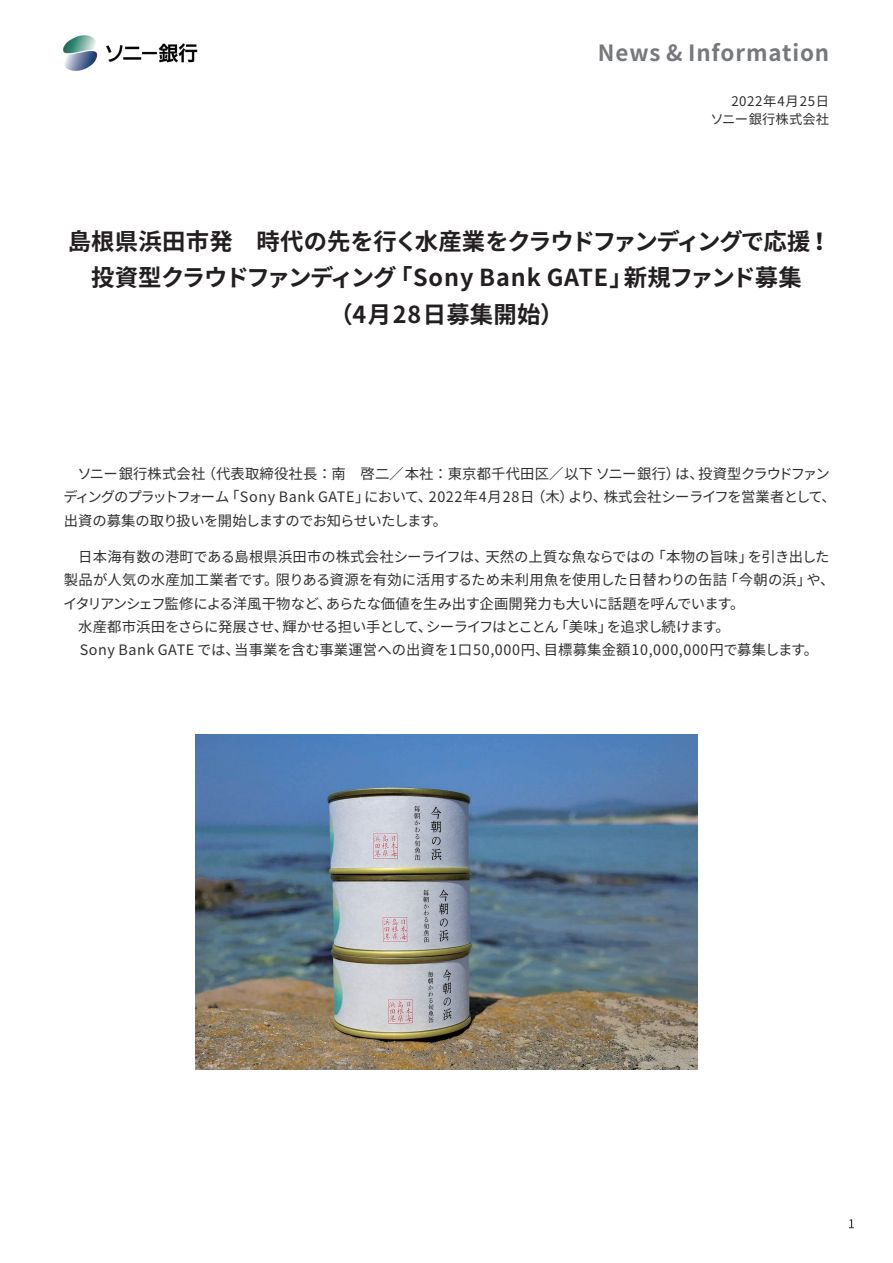
<style>
.page{position:relative;width:893px;height:1263px;background:#fff}
.page>*{position:absolute;margin:0;border:0;box-sizing:border-box;transform-origin:0 0}
.t1{font:700 23.4px/36.2px "Noto Sans CJ Kjp";letter-spacing:-.035em;color:#231f20}
.t2{font:700 23.4px/36.2px "Noto Sans CJ Kjp";letter-spacing:-.005em;color:#231f20}
.t3{font:700 23.4px "Noto Sans CJ Kjp";letter-spacing:.04em;color:#231f20}
.t4{font:700 22.35px "Noto Sans CJ Kjp";letter-spacing:.04em;color:#76787b}
.t5{font:14.4px "Noto Sans CJ Kjp";letter-spacing:-.005em;color:#312f30}
.t6{font:14.4px/23.4px "Noto Sans CJ Kjp";letter-spacing:-.065em;color:#312f30}
.t7{font:14.4px "Noto Sans CJ Kjp";letter-spacing:.04em;color:#312f30}
.t8{font:14.4px "Noto Sans CJ Kjp";letter-spacing:.02em;color:#312f30}
.t9{font:14.4px "Noto Sans CJ Kjp";letter-spacing:-.03em;color:#312f30}
.t10{font:14.4px "Noto Sans CJ Kjp";letter-spacing:-.095em;color:#312f30}
.t11{font:14.4px "Noto Sans CJ Kjp";letter-spacing:.06em;color:#312f30}
.t12{font:14.4px "Noto Sans CJ Kjp";letter-spacing:-.085em;color:#312f30}
.t13{font:14.4px "Noto Sans CJ Kjp";letter-spacing:-.055em;color:#312f30}
.t14{font:13.35px/18px "Noto Sans CJ Kjp";letter-spacing:.04em;color:#312f30;text-align:right}
</style>
<div class="page">
<img style="left:62px;top:35px;width:136px;height:36px">
<img style="left:195px;top:734px;width:503px;height:335px">
<svg style="left:849px;top:1219px;width:5px;height:9px"></svg>
<h2 class="t4" style="left:598px;top:40px;width:233px">News &amp; Information</h2>
<p class="t14" style="left:710px;top:93px;width:120px">2022年4月25日<br>ソニー銀行株式会社</p>
<h1 class="t1" style="left:624px;top:224px;width:209px;text-indent:-556px">島根県浜田市発　時代の先を行く水産業をクラウドファンディングで応援!新規ファンド募集</h1>
<h1 class="t2" style="left:329px;top:260px;width:236px;text-indent:-238px">投資型クラウドファンディング<br>（4月28日募集開始(</h1>
<h1 class="t3" style="left:389px;top:265px;width:245px">「Sony Bank GATE」</h1>
<p class="t5" style="left:202px;top:465px;width:480px">（代表取締役社長：南　啓二／本社：東京都千代田区／以下ソニー銀行）</p>
<p class="t5" style="left:64px;top:465px;width:143px">　ソニー銀行株式会社</p>
<p class="t10" style="left:698px;top:465px;width:133px">投資型クラウドファン</p>
<p class="t5" style="left:675px;top:465px;width:30px">は、</p>
<p class="t6" style="left:63px;top:485px;width:385px">ディングのプラットフォーム<br>出資の募集の取り扱いを開始しますのでお知らせいたします。</p>
<p class="t7" style="left:225px;top:489px;width:146px">「Sony Bank GATE」</p>
<p class="t11" style="left:429px;top:489px;width:107px">2022年4月28日</p>
<p class="t5" style="left:364px;top:489px;width:70px">において、</p>
<p class="t5" style="left:531px;top:489px;width:44px">（木）</p>
<p class="t5" style="left:604px;top:489px;width:234px">株式会社シーライフを営業者として、</p>
<p class="t5" style="left:568px;top:489px;width:40px">より、</p>
<p class="t5" style="left:651px;top:548px;width:103px">「本物の旨味」</p>
<p class="t5" style="left:485px;top:548px;width:171px">天然の上質な魚ならではの</p>
<p class="t5" style="left:64px;top:548px;width:426px">　日本海有数の港町である島根県浜田市の株式会社シーライフは、</p>
<p class="t5" style="left:748px;top:548px;width:83px">を引き出した</p>
<p class="t8" style="left:64px;top:572px;width:216px">製品が人気の水産加工業者です。</p>
<p class="t5" style="left:724px;top:572px;width:89px">「今朝の浜」</p>
<p class="t5" style="left:276px;top:572px;width:453px">限りある資源を有効に活用するため未利用魚を使用した日替わりの缶詰</p>
<p class="t5" style="left:807px;top:572px;width:29px">や、</p>
<p class="t5" style="left:326px;top:595px;width:420px">あらたな価値を生み出す企画開発力も大いに話題を呼んでいます。</p>
<p class="t6" style="left:63px;top:592px;width:270px">イタリアンシェフ監修による洋風干物など、</p>
<p class="t5" style="left:554px;top:618px;width:59px">「美味」</p>
<p class="t5" style="left:64px;top:618px;width:226px">　水産都市浜田をさらに発展させ、</p>
<p class="t13" style="left:607px;top:618px;width:125px">を追求し続けます。</p>
<p class="t9" style="left:282px;top:618px;width:151px">輝かせる担い手として、</p>
<p class="t12" style="left:426px;top:618px;width:134px">シーライフはとことん</p>
<p class="t5" style="left:234px;top:642px;width:317px">当事業を含む事業運営への出資を1口50,000円、</p>
<p class="t5" style="left:544px;top:642px;width:276px">目標募集金額10,000,000円で募集します。</p>
<p class="t7" style="left:64px;top:642px;width:178px">　Sony Bank GATE では、</p>
</div>
